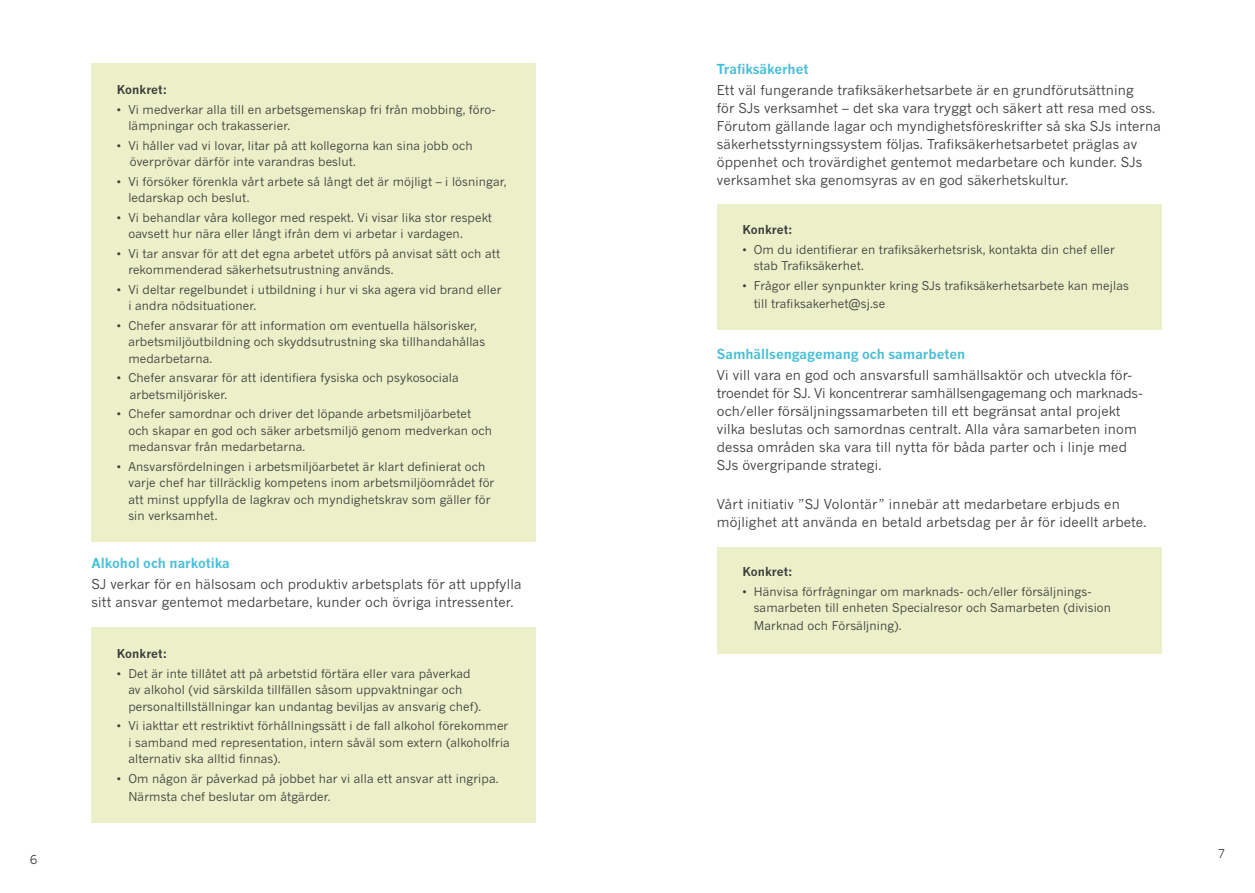
<style>
.page{position:relative;width:1255px;height:893px;background:#fff}
.page>*{position:absolute;margin:0;border:0;box-sizing:border-box;transform-origin:0 0}
.t1{font:13.5px/18px "News Gothic For SJ";letter-spacing:.01em;color:#3c3c3b}
.t2{font:700 13.5px "News Gothic For SJ";color:#48bed8}
.t3{font:12px/16.5px "News Gothic For SJ";letter-spacing:.01em;color:#3c3c3b}
.t4{font:700 12px "News Gothic For SJ";letter-spacing:.01em;color:#3c3c3b}
</style>
<div class="page">
<div style="left:716px;top:547px;width:445px;height:107px;background:#ebf0c8"></div>
<div style="left:91px;top:627px;width:445px;height:196px;background:#ebf0c8"></div>
<div style="left:91px;top:64px;width:445px;height:478px;background:#ebf0c8"></div>
<div style="left:716px;top:204px;width:445px;height:126px;background:#ebf0c8"></div>
<p class="t3" style="left:30px;top:851px;width:9px">6</p>
<p class="t4" style="left:117px;top:82px;width:52px">Konkret:</p>
<p class="t3" style="left:128px;top:101px;width:367px;text-indent:-11px">• Vi medverkar alla till en arbetsgemenskap fri från mobbing, föro&shy;lämpningar och trakasserier.</p>
<p class="t3" style="left:130px;top:137px;width:344px;text-indent:-13px">• Vi håller vad vi lovar, litar på att kollegorna kan sina jobb och överprövar därför inte varandras beslut.</p>
<p class="t3" style="left:128px;top:173px;width:380px;text-indent:-11px">• Vi försöker förenkla vårt arbete så långt det är möjligt – i lösningar, ledarskap och beslut.</p>
<p class="t3" style="left:128px;top:209px;width:365px;text-indent:-11px">• Vi behandlar våra kollegor med respekt. Vi visar lika stor respekt oavsett hur nära eller långt ifrån dem vi arbetar i vardagen.</p>
<p class="t3" style="left:128px;top:245px;width:373px;text-indent:-11px">• Vi tar ansvar för att det egna arbetet utförs på anvisat sätt och att rekommenderad säkerhetsutrustning används.</p>
<p class="t3" style="left:128px;top:281px;width:374px;text-indent:-11px">• Vi deltar regelbundet i utbildning i hur vi ska agera vid brand eller i andra nödsituationer.</p>
<p class="t3" style="left:128px;top:317px;width:358px;text-indent:-11px">• Chefer ansvarar för att information om eventuella hälsorisker, arbetsmiljöutbildning och skyddsutrustning ska tillhandahållas medarbetarna.</p>
<p class="t3" style="left:130px;top:369px;width:330px;text-indent:-13px">• Chefer ansvarar för att identifiera fysiska och psykosociala arbetsmiljörisker.</p>
<p class="t3" style="left:128px;top:405px;width:365px;text-indent:-11px">• Chefer samordnar och driver det löpande arbetsmiljöarbetet och skapar en god och säker arbetsmiljö genom medverkan och medansvar från medarbetarna.</p>
<p class="t3" style="left:128px;top:458px;width:367px;text-indent:-11px">• Ansvarsfördelningen i arbetsmiljöarbetet är klart definierat och varje chef har tillräcklig kompetens inom arbetsmiljöområdet för att minst uppfylla de lagkrav och myndighetskrav som gäller för sin verksamhet.</p>
<p class="t2" style="left:91px;top:554px;width:140px">Alkohol och narkotika</p>
<p class="t1" style="left:91px;top:575px;width:431px">SJ verkar för en hälsosam och produktiv arbetsplats för att uppfylla sitt ansvar gentemot medarbetare, kunder och övriga intressenter.</p>
<p class="t4" style="left:117px;top:646px;width:52px">Konkret:</p>
<p class="t3" style="left:128px;top:665px;width:354px;text-indent:-11px">• Det är inte tillåtet att på arbetstid förtära eller vara påverkad av alkohol (vid särskilda tillfällen såsom uppvaktningar och personaltillställningar kan undantag beviljas av ansvarig chef).</p>
<p class="t3" style="left:128px;top:717px;width:383px;text-indent:-11px">• Vi iakttar ett restriktivt förhållningssätt i de fall alkohol förekommer i samband med representation, intern såväl som extern (alkoholfria alternativ ska alltid finnas).</p>
<p class="t3" style="left:128px;top:769px;width:371px;line-height:18px;text-indent:-11px">• Om någon är påverkad på jobbet har vi alla ett ansvar att ingripa.<br>Närmsta chef beslutar om åtgärder.</p>
<p class="t2" style="left:716px;top:60px;width:93px">Trafiksäkerhet</p>
<p class="t1" style="left:716px;top:81px;width:445px">Ett väl fungerande trafiksäkerhetsarbete är en grundförutsättning<br>för SJs verksamhet – det ska vara tryggt och säkert att resa med oss.<br>Förutom gällande lagar och myndighetsföreskrifter så ska SJs interna säkerhetsstyrningssystem följas. Trafiksäkerhetsarbetet präglas av öppenhet och trovärdighet gentemot medarbetare och kunder. SJs verksamhet ska genomsyras av en god säkerhetskultur.</p>
<p class="t4" style="left:742px;top:222px;width:52px">Konkret:</p>
<p class="t3" style="left:753px;top:241px;width:362px;text-indent:-11px">• Om du identifierar en trafiksäkerhetsrisk, kontakta din chef eller stab Trafiksäkerhet.</p>
<p class="t3" style="left:753px;top:276px;width:376px;line-height:18px;text-indent:-11px">• Frågor eller synpunkter kring SJs trafiksäkerhetsarbete kan mejlas till trafiksakerhet@sj.se</p>
<p class="t2" style="left:716px;top:345px;width:250px">Samhällsengagemang och samarbeten</p>
<p class="t1" style="left:716px;top:366px;width:427px">Vi vill vara en god och ansvarsfull samhällsaktör och utveckla för&shy;troendet för SJ. Vi koncentrerar samhällsengagemang och marknads&shy;och/eller försäljningssamarbeten till ett begränsat antal projekt vilka beslutas och samordnas centralt. Alla våra samarbeten inom dessa områden ska vara till nytta för båda parter och i linje med SJs övergripande strategi.</p>
<p class="t1" style="left:716px;top:495px;width:431px">Vårt initiativ ”SJ Volontär” innebär att medarbetare erbjuds en möjlighet att använda en betald arbetsdag per år för ideellt arbete.</p>
<p class="t4" style="left:742px;top:564px;width:52px">Konkret:</p>
<p class="t3" style="left:753px;top:583px;width:359px;text-indent:-11px">• Hänvisa förfrågningar om marknads- och/eller försäljnings&shy;samarbeten till enheten Specialresor och Samarbeten (division</p>
<p class="t3" style="left:753px;top:617px;width:149px">Marknad och Försäljning).</p>
<p class="t3" style="left:1217px;top:845px;width:9px">7</p>
</div>
